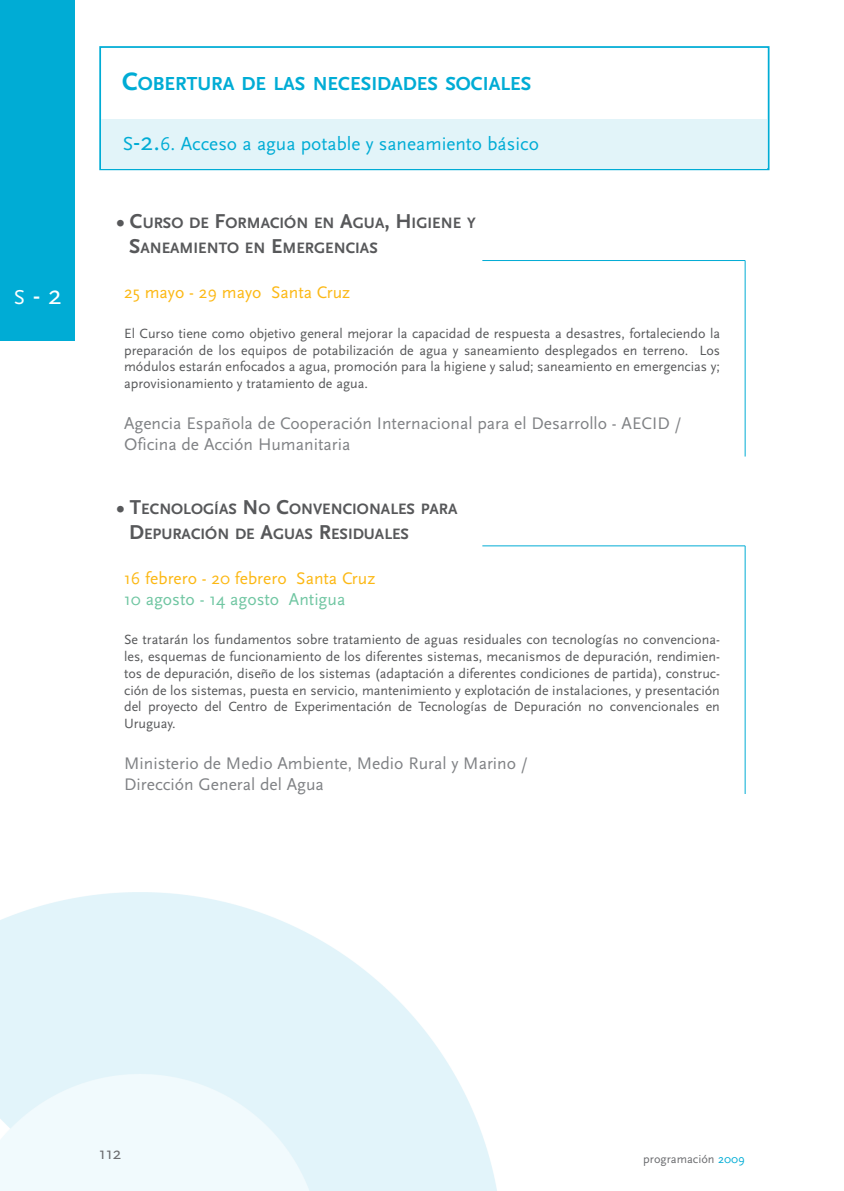
<style>
.page{position:relative;width:844px;height:1191px;background:#fff}
.page>*{position:absolute;margin:0;border:0;box-sizing:border-box;transform-origin:0 0}
.t1{font:28px "Scala Sans";color:#fff}
.t2{font:700 19.6px "Scala Sans";color:#00acd5}
.t3{font:19.25px "Scala Sans";color:#00acd5}
.t4{font:17.5px/21px "Scala Sans";color:#808285}
.t5{font:17.5px "Scala Sans";color:#fcb814}
.t6{font:17.5px "Scala Sans";color:#70c6a2}
.t7{font:17.5px "Scala Sans";color:#6c6d70}
.t8{font:700 15.75px/25.2px "Scala Sans";color:#57585a}
.t9{font:14px/16.8px "Scala Sans";color:#57585a;text-align:justify}
.t10{font:12.25px "Scala Sans";color:#6c6d70}
.s1{font-size:21px}
.s2{font-size:26.25px}
.s3{font-size:19.6px}
.s4{color:#00acd5}
</style>
<div class="page">
<div style="left:99px;top:46px;width:670px;height:124px;border:2px solid #00acd5"></div>
<div style="left:102px;top:119px;width:664px;height:50px;background:#e2f4f9"></div>
<hr style="left:482px;top:260px;width:263px;height:1px;background:#00acd5">
<hr style="left:744px;top:260px;width:1px;height:196px;background:#00acd5">
<hr style="left:482px;top:545px;width:263px;height:1px;background:#00acd5">
<hr style="left:744px;top:546px;width:1px;height:248px;background:#00acd5">
<div style="left:0;top:0;width:74px;height:340px;background:#00acd5"></div>
<h1 class="t1" style="left:14px;top:283px;width:50px"><span class="s1">S</span>-2</h1>
<h2 class="t2" style="left:122px;top:75px;width:410px"><span class="s2">C</span>OBERTURA DE LAS NECESIDADES SOCIALES</h2>
<h3 class="t3" style="left:123px;top:136px;width:417px"><span class="s3">S</span><span class="s2">-2.</span>6. Acceso a agua potable y saneamiento básico</h3>
<p class="t8" style="left:129px;top:212px;width:348px;text-indent:-12px"><span class="s1">• C</span>URSO DE <span class="s1">F</span>ORMACIÓN EN <span class="s1">A</span>GUA<span class="s1">, H</span>IGIENE Y<br><span class="s1">S</span>ANEAMIENTO EN <span class="s1">E</span>MERGENCIAS</p>
<p class="t5" style="left:124px;top:285px;width:227px">25 mayo - 29 mayo Santa Cruz</p>
<p class="t9" style="left:124px;top:326px;width:597px">El Curso tiene como objetivo general mejorar la capacidad de respuesta a desastres, fortaleciendo la preparación de los equipos de potabilización de agua y saneamiento desplegados en terreno. Los módulos estarán enfocados a agua, promoción para la higiene y salud; saneamiento en emergencias y; aprovisionamiento y tratamiento de agua.</p>
<p class="t4" style="left:124px;top:414px;width:559px">Agencia Española de Cooperación Internacional para el Desarrollo - AECID /<br>Oficina de Acción Humanitaria</p>
<p class="t8" style="left:129px;top:497px;width:330px;text-indent:-12px"><span class="s1">• T</span>ECNOLOGÍAS <span class="s1">N</span>O <span class="s1">C</span>ONVENCIONALES PARA<br><span class="s1">D</span>EPURACIÓN DE <span class="s1">A</span>GUAS <span class="s1">R</span>ESIDUALES</p>
<p class="t5" style="left:124px;top:571px;width:253px">16 febrero - 20 febrero Santa Cruz</p>
<p class="t6" style="left:124px;top:592px;width:223px">10 agosto - 14 agosto Antigua</p>
<p class="t9" style="left:124px;top:632px;width:597px">Se tratarán los fundamentos sobre tratamiento de aguas residuales con tecnologías no convenciona&shy;les, esquemas de funcionamiento de los diferentes sistemas, mecanismos de depuración, rendimien&shy;tos de depuración, diseño de los sistemas (adaptación a diferentes condiciones de partida), construc&shy;ción de los sistemas, puesta en servicio, mantenimiento y explotación de instalaciones, y presentación del proyecto del Centro de Experimentación de Tecnologías de Depuración no convencionales en Uruguay.</p>
<p class="t4" style="left:124px;top:754px;width:405px">Ministerio de Medio Ambiente, Medio Rural y Marino /<br>Dirección General del Agua</p>
<p class="t7" style="left:99px;top:1146px;width:24px">112</p>
<p class="t10" style="left:643px;top:1153px;width:103px">programación <span class="s4">2009</span></p>
</div>
